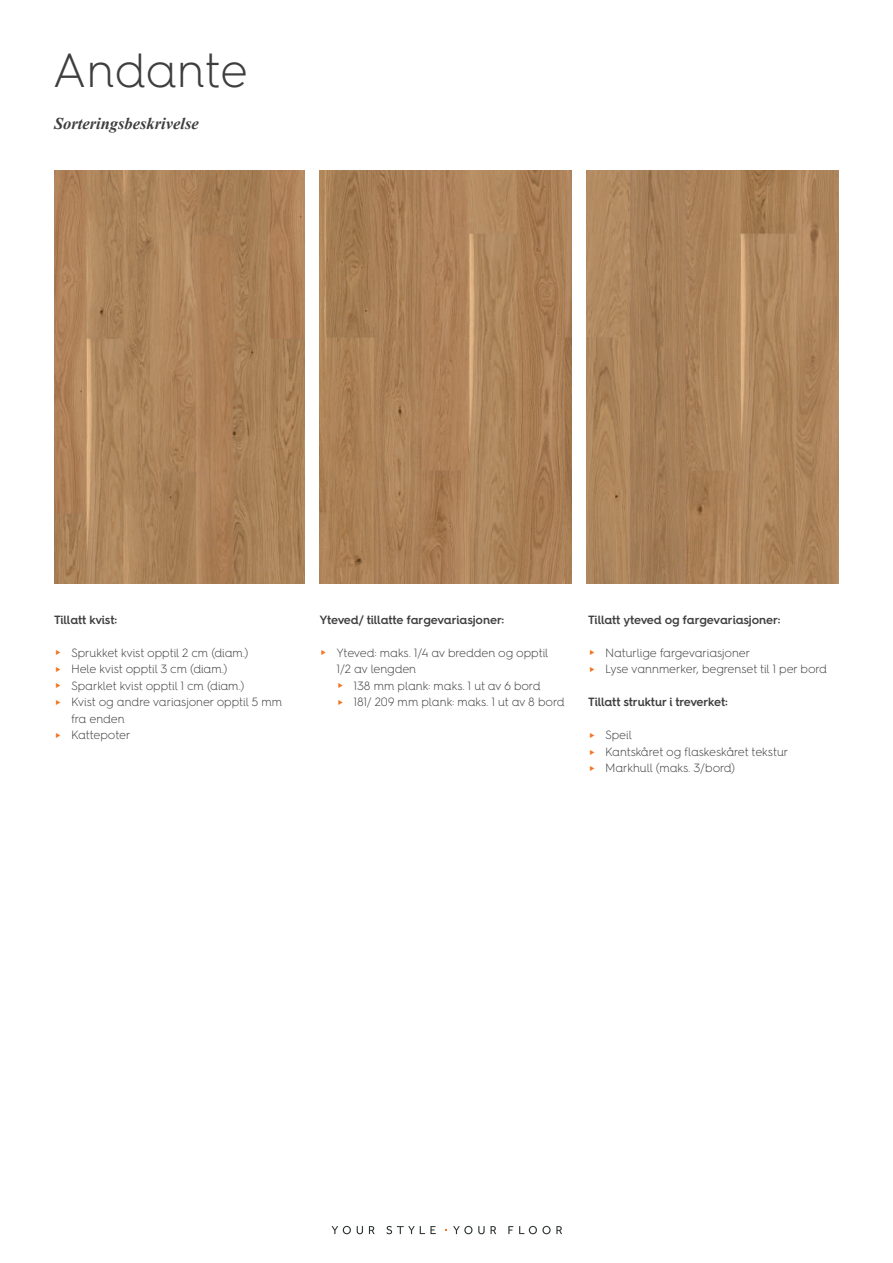
<style>
.page{position:relative;width:893px;height:1263px;background:#fff}
.page>*{position:absolute;margin:0;border:0;box-sizing:border-box;transform-origin:0 0}
.t1{font:300 48px "Hurme Geometric Sans 4";letter-spacing:-.015em;color:#3e3e3f}
.t2{font:italic 700 16.5px "Times New Roman";color:#3e3e3f}
.t3{font:300 12px/16.5px "Hurme Geometric Sans 4";letter-spacing:-.01em;color:#3e3e3f}
.t4{font:600 12px "Hurme Geometric Sans 4";letter-spacing:-.01em;color:#3e3e3f}
.s1{font-weight:400;font-size:13.5px;color:#f47321}
</style>
<div class="page">
<img style="left:54px;top:170px;width:250px;height:413px">
<img style="left:319px;top:170px;width:253px;height:414px">
<img style="left:586px;top:170px;width:253px;height:414px">
<svg style="left:332px;top:1226px;width:19px;height:8px"></svg>
<svg style="left:357px;top:1226px;width:6px;height:8px"></svg>
<svg style="left:369px;top:1226px;width:6px;height:8px"></svg>
<svg style="left:386px;top:1226px;width:50px;height:8px"></svg>
<svg style="left:453px;top:1226px;width:19px;height:8px"></svg>
<svg style="left:478px;top:1226px;width:18px;height:8px"></svg>
<svg style="left:508px;top:1226px;width:5px;height:8px"></svg>
<svg style="left:519px;top:1226px;width:43px;height:8px"></svg>
<h1 class="t1" style="left:52px;top:37px;width:197px">Andante</h1>
<h2 class="t2" style="left:54px;top:112px;width:146px">Sorteringsbeskrivelse</h2>
<p class="t4" style="left:54px;top:611px;width:65px">Tillatt kvist:</p>
<p class="t3" style="left:54px;top:644px;width:196px"><span class="s1">►</span> Sprukket kvist opptil 2 cm (diam.)</p>
<p class="t3" style="left:54px;top:661px;width:175px"><span class="s1">►</span> Hele kvist opptil 3 cm (diam.)</p>
<p class="t3" style="left:54px;top:677px;width:192px"><span class="s1">►</span> Sparklet kvist opptil 1 cm (diam.)</p>
<p class="t3" style="left:54px;top:694px;width:230px"><span class="s1">►</span> Kvist og andre variasjoner opptil 5 mm</p>
<p class="t3" style="left:71px;top:710px;width:55px">fra enden</p>
<p class="t3" style="left:54px;top:727px;width:78px"><span class="s1">►</span> Kattepoter</p>
<p class="t4" style="left:320px;top:611px;width:186px">Yteved/ tillatte fargevariasjoner:</p>
<p class="t3" style="left:337px;top:644px;width:230px;text-indent:-17px"><span class="s1">►</span> Yteved: maks. 1/4 av bredden og opptil<br>1/2 av lengden<br><span class="s1">►</span> 138 mm plank: maks. 1 ut av 6 bord<br><span class="s1">►</span> 181/ 209 mm plank: maks. 1 ut av 8 bord</p>
<p class="t4" style="left:588px;top:611px;width:194px">Tillatt yteved og fargevariasjoner:</p>
<p class="t3" style="left:588px;top:644px;width:241px"><span class="s1">►</span> Naturlige fargevariasjoner<br><span class="s1">►</span> Lyse vannmerker, begrenset til 1 per bord</p>
<p class="t4" style="left:588px;top:694px;width:141px">Tillatt struktur i treverket:</p>
<p class="t3" style="left:588px;top:727px;width:202px"><span class="s1">►</span> Speil<br><span class="s1">►</span> Kantskåret og flaskeskåret tekstur <span class="s1">►</span> Markhull (maks. 3/bord)</p>
</div>
